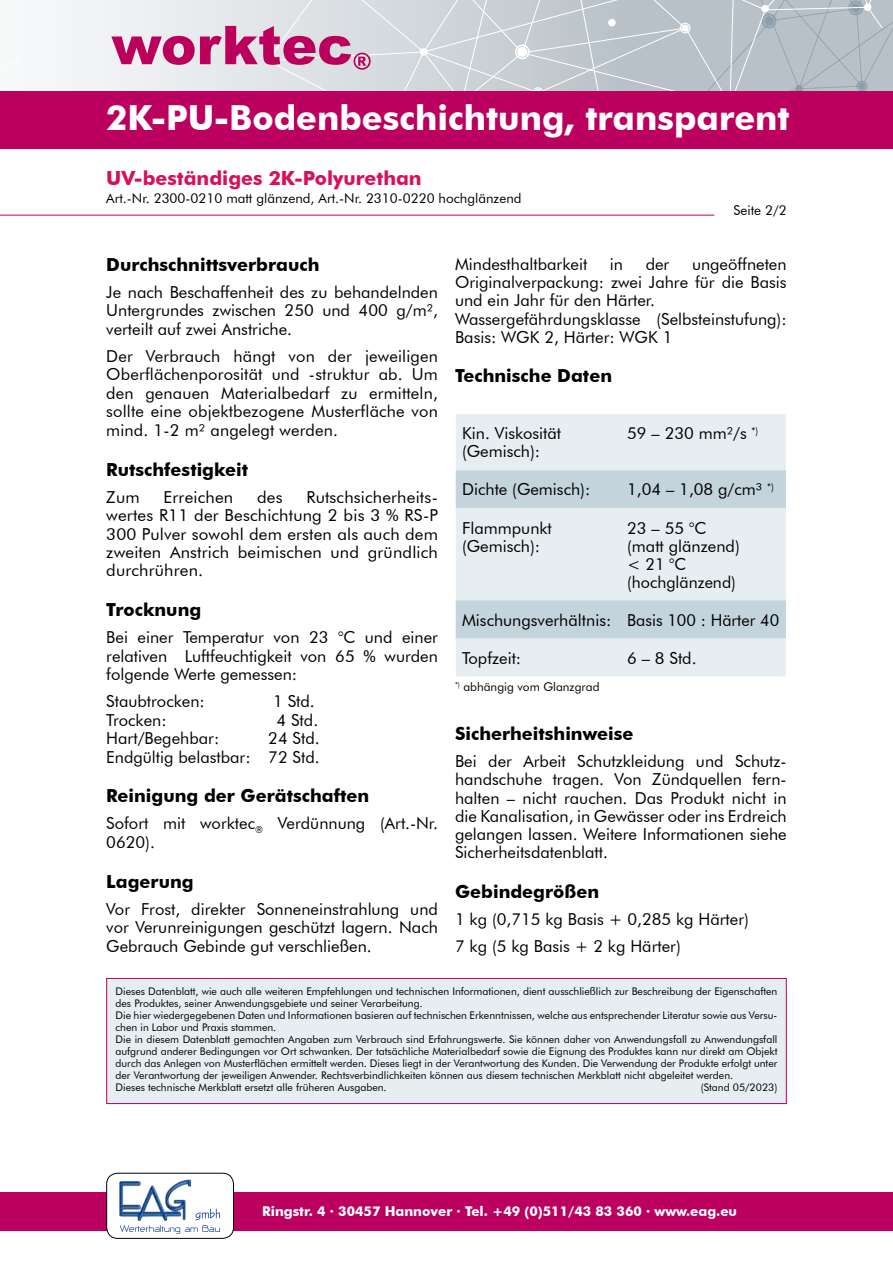
<style>
.page{position:relative;width:893px;height:1263px;background:#fff}
.page>*{position:absolute;margin:0;border:0;box-sizing:border-box;transform-origin:0 0}
.t1{font:700 34.5px "Futura BT";color:#fff}
.t2{font:700 19.5px "Futura BT";color:#d7105a}
.t3{font:700 18px "Futura BT";color:#000}
.t4{font:16.5px/18.5px "Futura BT";color:#000;text-align:justify}
.t5{font:13.5px "Futura BT";color:#000}
.t6{font:700 13.5px "Futura BT";color:#fff}
.t7{font:12px "Futura BT";color:#000}
.t8{font:10.5px/12px "Futura BT";color:#000}
</style>
<div class="page">
<div style="left:0;top:0;width:893px;height:91px;background:#f4f5f6"></div>
<div style="left:456px;top:414px;width:330px;height:262px;background:#e7eef1"></div>
<svg style="left:456px;top:470px;width:330px;height:168px;background:#d6e2e8"></svg>
<div style="left:107px;top:978px;width:679px;height:125px;background:#e7eef1"></div>
<div style="left:106px;top:978px;width:681px;height:126px;border:1px solid #bb0060"></div>
<div style="left:0;top:91px;width:893px;height:58px;background:#bb0060"></div>
<div style="left:0;top:1192px;width:893px;height:39px;background:#bb0060"></div>
<div style="left:107px;top:1173px;width:126px;height:65px;background:#fff;border-radius:11px"></div>
<svg style="left:120px;top:1209px;width:100px;height:25px"></svg>
<img style="left:120px;top:1180px;width:71px;height:40px">
<div style="left:106px;top:1173px;width:128px;height:66px;border:1px solid #000;border-radius:11px"></div>
<hr style="left:0;top:215px;width:714px;height:1px;background:#bb0060">
<svg style="left:111px;top:0;width:782px;height:91px"></svg>
<h1 class="t1" style="left:106px;top:97px;width:685px">2K-PU-Bodenbeschichtung, transparent</h1>
<p class="t2" style="left:106px;top:166px;width:317px">UV-beständiges 2K-Polyurethan</p>
<p class="t5" style="left:106px;top:190px;width:417px">Art.-Nr. 2300-0210 matt glänzend, Art.-Nr. 2310-0220 hochglänzend</p>
<p class="t5" style="left:733px;top:202px;width:55px">Seite 2/2</p>
<p class="t4" style="left:455px;top:255px;width:333px;text-align:left;text-indent:237px">ungeöffneten<br>Originalverpackung: zwei Jahre für die Basis und ein Jahr für den Härter.<br>Wassergefährdungsklasse (Selbsteinstufung):<br>Basis: WGK 2, Härter: WGK 1</p>
<p class="t3" style="left:455px;top:365px;width:159px">Technische Daten</p>
<p class="t4" style="left:455px;top:255px;width:134px">Mindesthaltbarkeit</p>
<p class="t4" style="left:610px;top:255px;width:15px">in</p>
<p class="t4" style="left:646px;top:255px;width:25px">der</p>
<p class="t3" style="left:106px;top:254px;width:215px">Durchschnittsverbrauch</p>
<p class="t4" style="left:106px;top:283px;width:333px">Je nach Beschaffenheit des zu behandelnden Untergrundes zwischen 250 und 400 g/m², verteilt auf zwei Anstriche.</p>
<p class="t4" style="left:106px;top:347px;width:333px">Der Verbrauch hängt von der jeweiligen Oberflächenporosität und -struktur ab. Um den genauen Materialbedarf zu ermitteln, sollte eine objektbezogene Musterfläche von mind. 1-2 m² angelegt werden.</p>
<p class="t3" style="left:106px;top:458px;width:143px">Rutschfestigkeit</p>
<p class="t4" style="left:106px;top:487px;width:35px">Zum</p>
<p class="t4" style="left:164px;top:487px;width:71px">Erreichen</p>
<p class="t4" style="left:257px;top:487px;width:27px">des</p>
<p class="t4" style="left:462px;top:424px;width:101px;line-height:18px">Kin. Viskosität (Gemisch):</p>
<p class="t4" style="left:627px;top:424px;width:133px">59 – 230 mm²/s <sup>*)</sup></p>
<p class="t4" style="left:462px;top:480px;width:130px">Dichte (Gemisch):</p>
<p class="t4" style="left:627px;top:480px;width:148px">1,04 – 1,08 g/cm³ <sup>*)</sup></p>
<p class="t4" style="left:462px;top:518px;width:91px;line-height:18px">Flammpunkt (Gemisch):</p>
<p class="t4" style="left:627px;top:518px;width:114px;line-height:18px;text-align:left">23 – 55 °C (matt glänzend) &lt; 21 °C (hochglänzend)</p>
<p class="t4" style="left:462px;top:610px;width:319px">Mischungsverhältnis: Basis 100 : Härter 40</p>
<p class="t4" style="left:462px;top:648px;width:61px">Topfzeit:</p>
<p class="t4" style="left:627px;top:648px;width:71px">6 – 8 Std.</p>
<p class="t7" style="left:455px;top:679px;width:146px"><sup>*)</sup> abhängig vom Glanzgrad</p>
<p class="t3" style="left:455px;top:723px;width:180px">Sicherheitshinweise</p>
<p class="t4" style="left:455px;top:752px;width:333px">Bei der Arbeit Schutzkleidung und Schutz&shy;handschuhe tragen. Von Zündquellen fern&shy;halten – nicht rauchen. Das Produkt nicht in die Kanalisation, in Gewässer oder ins Erdreich gelangen lassen. Weitere Informationen siehe Sicherheitsdatenblatt.</p>
<p class="t3" style="left:455px;top:881px;width:146px">Gebindegrößen</p>
<p class="t4" style="left:455px;top:905px;width:295px;line-height:26.7px">1 kg (0,715 kg Basis + 0,285 kg Härter)<br>7 kg (5 kg Basis + 2 kg Härter)</p>
<p class="t8" style="left:116px;top:985px;width:663px">Dieses Datenblatt, wie auch alle weiteren Empfehlungen und technischen Informationen, dient ausschließlich zur Beschreibung der Eigenschaften des Produktes, seiner Anwendungsgebiete und seiner Verarbeitung.<br>Die hier wiedergegebenen Daten und Informationen basieren auf technischen Erkenntnissen, welche aus entsprechender Literatur sowie aus Versu&shy;chen in Labor und Praxis stammen.<br>Die in diesem Datenblatt gemachten Angaben zum Verbrauch sind Erfahrungswerte. Sie können daher von Anwendungsfall zu Anwendungsfall aufgrund anderer Bedingungen vor Ort schwanken. Der tatsächliche Materialbedarf sowie die Eignung des Produktes kann nur direkt am Objekt durch das Anlegen von Musterflächen ermittelt werden. Dieses liegt in der Verantwortung des Kunden. Die Verwendung der Produkte erfolgt unter der Verantwortung der jeweiligen Anwender. Rechtsverbindlichkeiten können aus diesem technischen Merkblatt nicht abgeleitet werden.<br>Dieses technische Merkblatt ersetzt alle früheren Ausgaben.</p>
<p class="t4" style="left:106px;top:487px;width:333px;text-indent:200px">Rutschsicherheits&shy;wertes R11 der Beschichtung 2 bis 3 % RS-P 300 Pulver sowohl dem ersten als auch dem zweiten Anstrich beimischen und gründlich durchrühren.</p>
<p class="t3" style="left:106px;top:599px;width:96px">Trocknung</p>
<p class="t4" style="left:106px;top:628px;width:333px">Bei einer Temperatur von 23 °C und einer relativen Luftfeuchtigkeit von 65 % wurden folgende Werte gemessen:</p>
<p class="t4" style="left:106px;top:692px;width:100px">Staubtrocken:</p>
<p class="t4" style="left:273px;top:692px;width:43px">1 Std.</p>
<p class="t4" style="left:106px;top:710px;width:62px">Trocken:</p>
<p class="t4" style="left:277px;top:710px;width:43px">4 Std.</p>
<p class="t4" style="left:106px;top:729px;width:114px">Hart/Begehbar:</p>
<p class="t4" style="left:106px;top:729px;width:215px;text-align:right">24 Std.<br>Endgültig belastbar: 72 Std.</p>
<p class="t3" style="left:106px;top:785px;width:264px">Reinigung der Gerätschaften</p>
<p class="t4" style="left:106px;top:814px;width:333px">Sofort mit worktec<sub>®</sub> Verdünnung (Art.-Nr.<br>0620).</p>
<p class="t3" style="left:106px;top:870px;width:89px">Lagerung</p>
<p class="t4" style="left:106px;top:899px;width:333px">Vor Frost, direkter Sonneneinstrahlung und vor Verunreinigungen geschützt lagern. Nach Gebrauch Gebinde gut verschließen.</p>
<p class="t8" style="left:701px;top:1081px;width:78px">(Stand 05/2023)</p>
<p class="t6" style="left:262px;top:1203px;width:476px">Ringstr. 4 · 30457 Hannover · Tel. +49 (0)511/43 83 360 · www.eag.eu</p>
</div>
